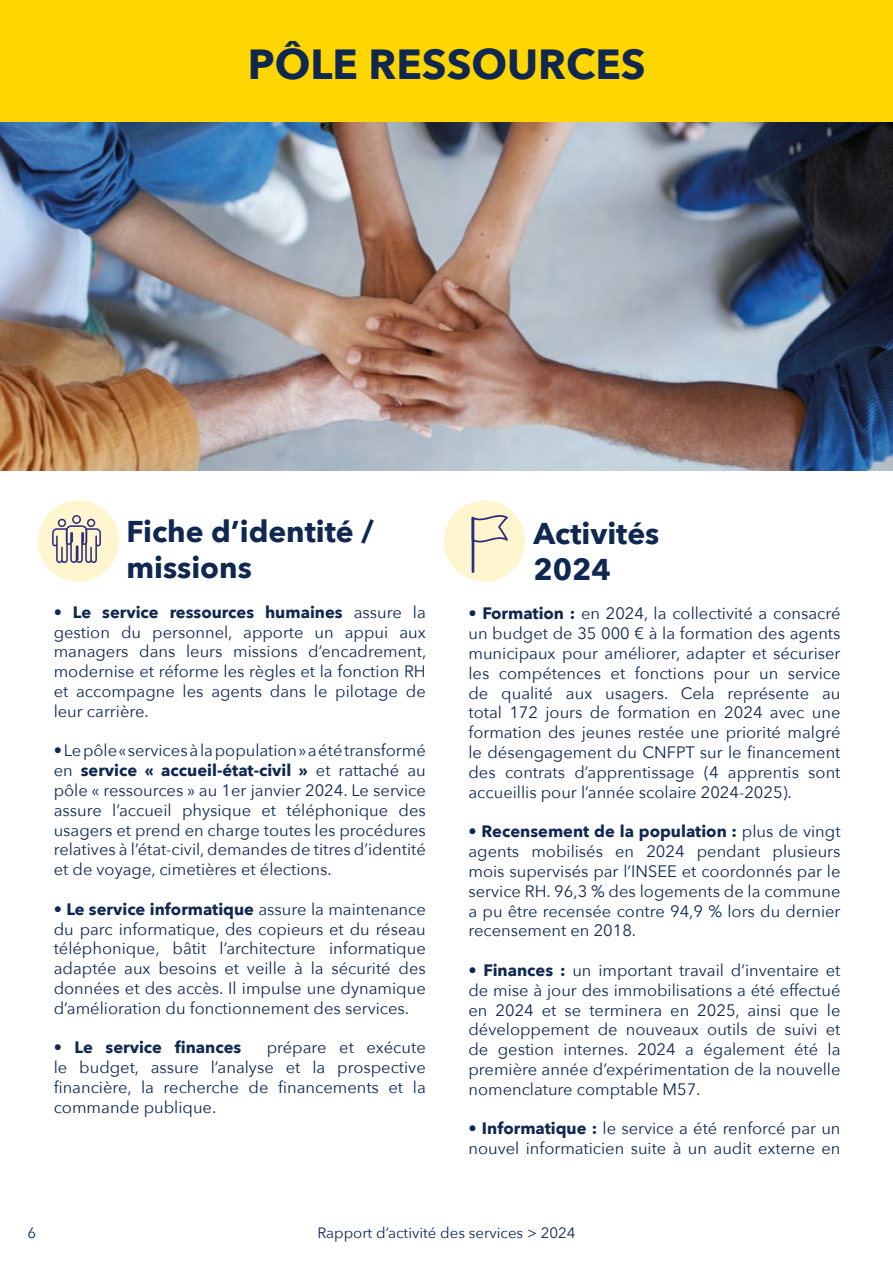
<style>
.page{position:relative;width:893px;height:1263px;background:#fff}
.page>*{position:absolute;margin:0;border:0;box-sizing:border-box;transform-origin:0 0}
.t1{font:700 42px "Avenir Next";color:#102851}
.t2{font:700 30px/36px "Avenir Next";color:#102851}
.t3{font:16.5px/19.8px "Avenir Next";color:#102851;text-align:justify}
.t4{font:700 16.5px "Avenir Next";color:#102851}
.t5{font:15px "Avenir Next";color:#102851}
.s1{font-weight:700}
.s2{font-weight:400}
</style>
<div class="page">
<div style="left:38px;top:500px;width:81px;height:82px;background:#fff5cf;border-radius:50%"></div>
<img style="left:0;top:122px;width:893px;height:349px">
<div style="left:0;top:0;width:893px;height:122px;background:#ffd600"></div>
<svg style="left:52px;top:515px;width:49px;height:48px"></svg>
<div style="left:444px;top:500px;width:81px;height:82px;background:#fff5cf;border-radius:50%"></div>
<svg style="left:472px;top:515px;width:36px;height:27px"></svg>
<hr style="left:472px;top:517px;width:2px;height:56px;background:#2e2c7e">
<h1 class="t1" style="left:248px;top:27px;width:399px">PÔLE RESSOURCES</h1>
<h2 class="t2" style="left:126px;top:513px;width:249px">Fiche d’identité / missions</h2>
<p class="t3" style="left:54px;top:601px;width:374px">• <span class="s1">Le service ressources humaines</span> assure la gestion du personnel, apporte un appui aux managers dans leurs missions d’encadrement, modernise et réforme les règles et la fonction RH et accompagne les agents dans le pilotage de leur carrière.</p>
<p class="t3" style="left:54px;top:740px;width:374px">• Le pôle « services à la population » a été transformé en <span class="s1">service « accueil-état-civil »</span> et rattaché au pôle « ressources » au 1er janvier 2024. Le service assure l’accueil physique et téléphonique des usagers et prend en charge toutes les procédures relatives à l’état-civil, demandes de titres d’identité et de voyage, cimetières et élections.</p>
<p class="t3" style="left:54px;top:898px;width:374px">• <span class="s1">Le service informatique</span> assure la maintenance du parc informatique, des copieurs et du réseau téléphonique, bâtit l’architecture informatique adaptée aux besoins et veille à la sécurité des données et des accès. Il impulse une dynamique d’amélioration du fonctionnement des services.</p>
<p class="t4" style="left:54px;top:1033px;width:189px"><span class="s2">•</span> Le service finances</p>
<p class="t3" style="left:54px;top:1037px;width:374px;text-indent:213px">prépare et exécute le budget, assure l’analyse et la prospective financière, la recherche de financements et la commande publique.</p>
<h2 class="t2" style="left:533px;top:515px;width:128px">Activités<br>2024</h2>
<p class="t3" style="left:468px;top:603px;width:374px">• <span class="s1">Formation :</span> en 2024, la collectivité a consacré un budget de 35 000 € à la formation des agents municipaux pour améliorer, adapter et sécuriser les compétences et fonctions pour un service de qualité aux usagers. Cela représente au total 172 jours de formation en 2024 avec une formation des jeunes restée une priorité malgré le désengagement du CNFPT sur le financement des contrats d’apprentissage (4 apprentis sont accueillis pour l’année scolaire 2024-2025).</p>
<p class="t3" style="left:468px;top:821px;width:374px">• <span class="s1">Recensement de la population :</span> plus de vingt agents mobilisés en 2024 pendant plusieurs mois supervisés par l’INSEE et coordonnés par le service RH. 96,3 % des logements de la commune a pu être recensée contre 94,9 % lors du dernier recensement en 2018.</p>
<p class="t3" style="left:468px;top:959px;width:374px">• <span class="s1">Finances :</span> un important travail d’inventaire et de mise à jour des immobilisations a été effectué en 2024 et se terminera en 2025, ainsi que le développement de nouveaux outils de suivi et de gestion internes. 2024 a également été la première année d’expérimentation de la nouvelle nomenclature comptable M57.</p>
<p class="t3" style="left:468px;top:1118px;width:374px">• <span class="s1">Informatique :</span> le service a été renforcé par un nouvel informaticien suite à un audit externe en</p>
<p class="t5" style="left:28px;top:1220px;width:10px">6</p>
<p class="t5" style="left:317px;top:1220px;width:260px">Rapport d’activité des services &gt; 2024</p>
</div>
